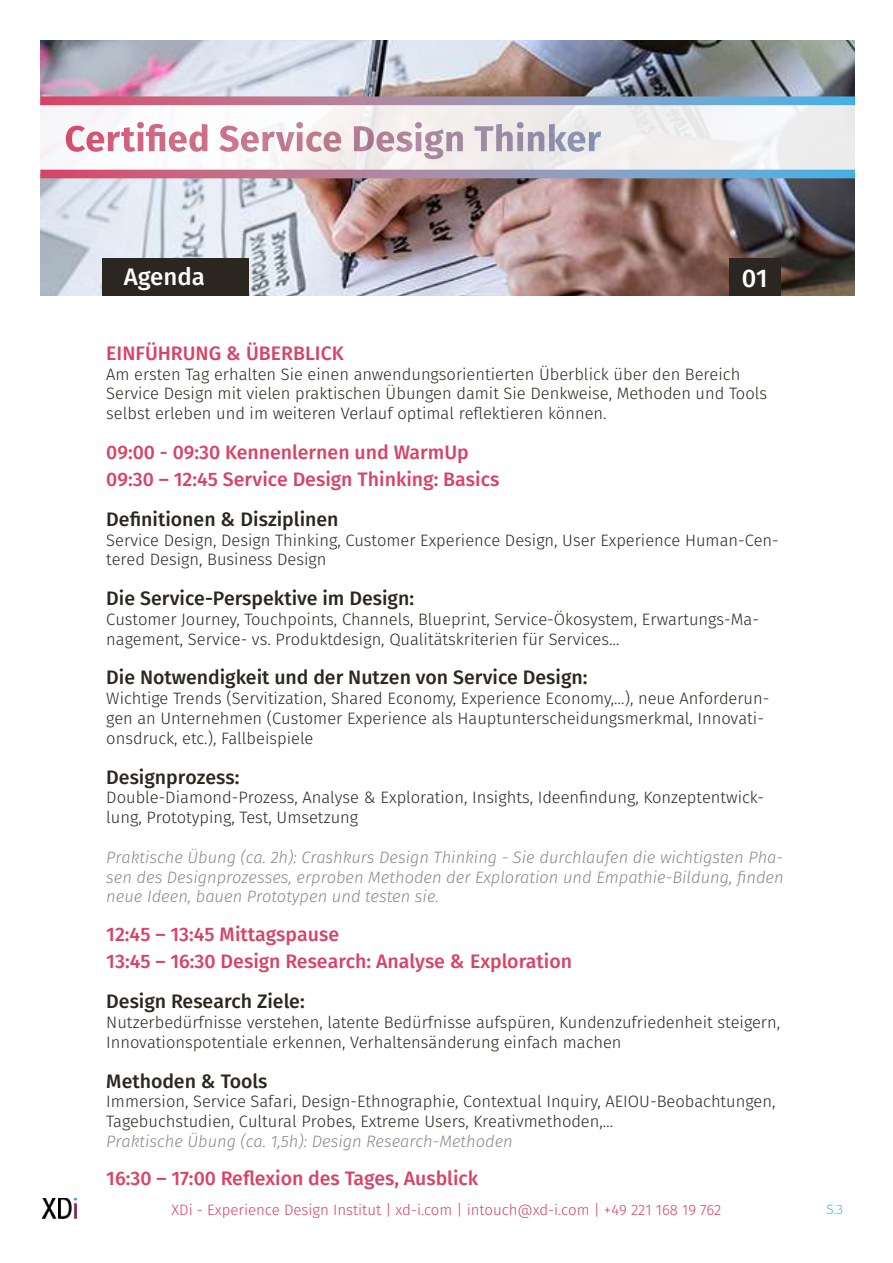
<style>
.page{position:relative;width:893px;height:1263px;background:#fff}
.page>*{position:absolute;margin:0;border:0;box-sizing:border-box;transform-origin:0 0}
.t1{font:500 25.5px "Fira Sans";color:#fff}
.t2{font:500 24px "Fira Sans";color:#fff}
.t3{font:500 19.5px/27px "Fira Sans";color:#d94266}
.t4{font:500 19.5px "Fira Sans";color:#2b261f}
.t5{font:300 16.5px/19.8px "Fira Sans";color:#2b261f}
.t6{font:italic 300 16.5px/19.8px "Fira Sans";color:#8a8785;text-align:justify}
.t7{font:300 15px "Fira Sans";color:#d94266}
.t8{font:300 13.5px "Fira Sans";color:#43b0e5}
</style>
<div class="page">
<img style="left:40px;top:40px;width:815px;height:256px">
<svg style="left:40px;top:105px;width:815px;height:65px;fill:#f3f0ef"></svg>
<img style="left:66px;top:126px;width:19px;height:26px">
<img style="left:86px;top:131px;width:18px;height:21px">
<img style="left:108px;top:132px;width:12px;height:19px">
<img style="left:121px;top:127px;width:14px;height:25px">
<img style="left:137px;top:122px;width:7px;height:29px">
<img style="left:146px;top:124px;width:19px;height:27px">
<img style="left:169px;top:131px;width:18px;height:21px">
<img style="left:189px;top:124px;width:18px;height:28px">
<img style="left:219px;top:126px;width:20px;height:26px">
<img style="left:241px;top:131px;width:18px;height:21px">
<img style="left:262px;top:132px;width:33px;height:19px">
<img style="left:296px;top:122px;width:7px;height:29px">
<img style="left:306px;top:131px;width:35px;height:21px">
<img style="left:354px;top:126px;width:20px;height:25px">
<img style="left:376px;top:131px;width:18px;height:21px">
<img style="left:396px;top:131px;width:16px;height:21px">
<img style="left:415px;top:122px;width:7px;height:29px">
<img style="left:424px;top:129px;width:20px;height:30px">
<img style="left:446px;top:131px;width:17px;height:20px">
<img style="left:474px;top:126px;width:20px;height:25px">
<img style="left:496px;top:124px;width:17px;height:27px">
<img style="left:517px;top:122px;width:7px;height:29px">
<img style="left:528px;top:131px;width:16px;height:20px">
<img style="left:549px;top:124px;width:18px;height:27px">
<img style="left:568px;top:131px;width:17px;height:21px">
<img style="left:589px;top:132px;width:12px;height:19px">
<div style="left:102px;top:258px;width:147px;height:38px;background:#2b261f"></div>
<div style="left:729px;top:258px;width:51px;height:38px;background:#2b261f"></div>
<img style="left:40px;top:96px;width:815px;height:9px">
<img style="left:40px;top:170px;width:815px;height:8px">
<img style="left:43px;top:1198px;width:34px;height:20px">
<h2 class="t2" style="left:124px;top:260px;width:82px">Agenda</h2>
<h1 class="t1" style="left:742px;top:260px;width:27px">01</h1>
<p class="t3" style="left:106px;top:341px;width:239px">EINFÜHRUNG &amp; ÜBERBLICK</p>
<p class="t5" style="left:106px;top:365px;width:662px">Am ersten Tag erhalten Sie einen anwendungsorientierten Überblick über den Bereich<br>Service Design mit vielen praktischen Übungen damit Sie Denkweise, Methoden und Tools selbst erleben und im weiteren Verlauf optimal reflektieren können.</p>
<p class="t3" style="left:106px;top:440px;width:394px">09:00 - 09:30 Kennenlernen und WarmUp<br>09:30 – 12:45 Service Design Thinking: Basics</p>
<p class="t4" style="left:106px;top:505px;width:234px">Definitionen &amp; Disziplinen</p>
<p class="t5" style="left:106px;top:531px;width:674px">Service Design, Design Thinking, Customer Experience Design, User Experience Human-Cen&shy;tered Design, Business Design</p>
<p class="t4" style="left:106px;top:585px;width:309px">Die Service-Perspektive im Design:</p>
<p class="t5" style="left:106px;top:610px;width:654px">Customer Journey, Touchpoints, Channels, Blueprint, Service-Ökosystem, Erwartungs-Ma&shy;nagement, Service- vs. Produktdesign, Qualitätskriterien für Services…</p>
<p class="t4" style="left:106px;top:664px;width:483px">Die Notwendigkeit und der Nutzen von Service Design:</p>
<p class="t5" style="left:106px;top:690px;width:665px">Wichtige Trends (Servitization, Shared Economy, Experience Economy,…), neue Anforderun&shy;gen an Unternehmen (Customer Experience als Hauptunterscheidungsmerkmal, Innovati&shy;onsdruck, etc.), Fallbeispiele</p>
<p class="t4" style="left:106px;top:763px;width:135px">Designprozess:</p>
<p class="t5" style="left:106px;top:789px;width:659px">Double-Diamond-Prozess, Analyse &amp; Exploration, Insights, Ideenfindung, Konzeptentwick&shy;lung, Prototyping, Test, Umsetzung</p>
<p class="t6" style="left:106px;top:848px;width:679px">Praktische Übung (ca. 2h): Crashkurs Design Thinking - Sie durchlaufen die wichtigsten Pha&shy;sen des Designprozesses, erproben Methoden der Exploration und Empathie-Bildung, finden neue Ideen, bauen Prototypen und testen sie.</p>
<p class="t3" style="left:106px;top:922px;width:467px">12:45 – 13:45 Mittagspause<br>13:45 – 16:30 Design Research: Analyse &amp; Exploration</p>
<p class="t4" style="left:106px;top:988px;width:200px">Design Research Ziele:</p>
<p class="t5" style="left:106px;top:1013px;width:675px">Nutzerbedürfnisse verstehen, latente Bedürfnisse aufspüren, Kundenzufriedenheit steigern,<br>Innovationspotentiale erkennen, Verhaltensänderung einfach machen</p>
<p class="t4" style="left:106px;top:1067px;width:163px">Methoden &amp; Tools</p>
<p class="t5" style="left:106px;top:1093px;width:671px">Immersion, Service Safari, Design-Ethnographie, Contextual Inquiry, AEIOU-Beobachtungen,<br>Tagebuchstudien, Cultural Probes, Extreme Users, Kreativmethoden,…</p>
<p class="t6" style="left:106px;top:1132px;width:408px">Praktische Übung (ca. 1,5h): Design Research-Methoden</p>
<p class="t3" style="left:106px;top:1166px;width:373px">16:30 – 17:00 Reflexion des Tages, Ausblick</p>
<p class="t7" style="left:172px;top:1199px;width:551px">XDi - Experience Design Institut | xd-i.com | intouch@xd-i.com | +49 221 168 19 762</p>
<p class="t8" style="left:826px;top:1200px;width:18px">S.3</p>
</div>
